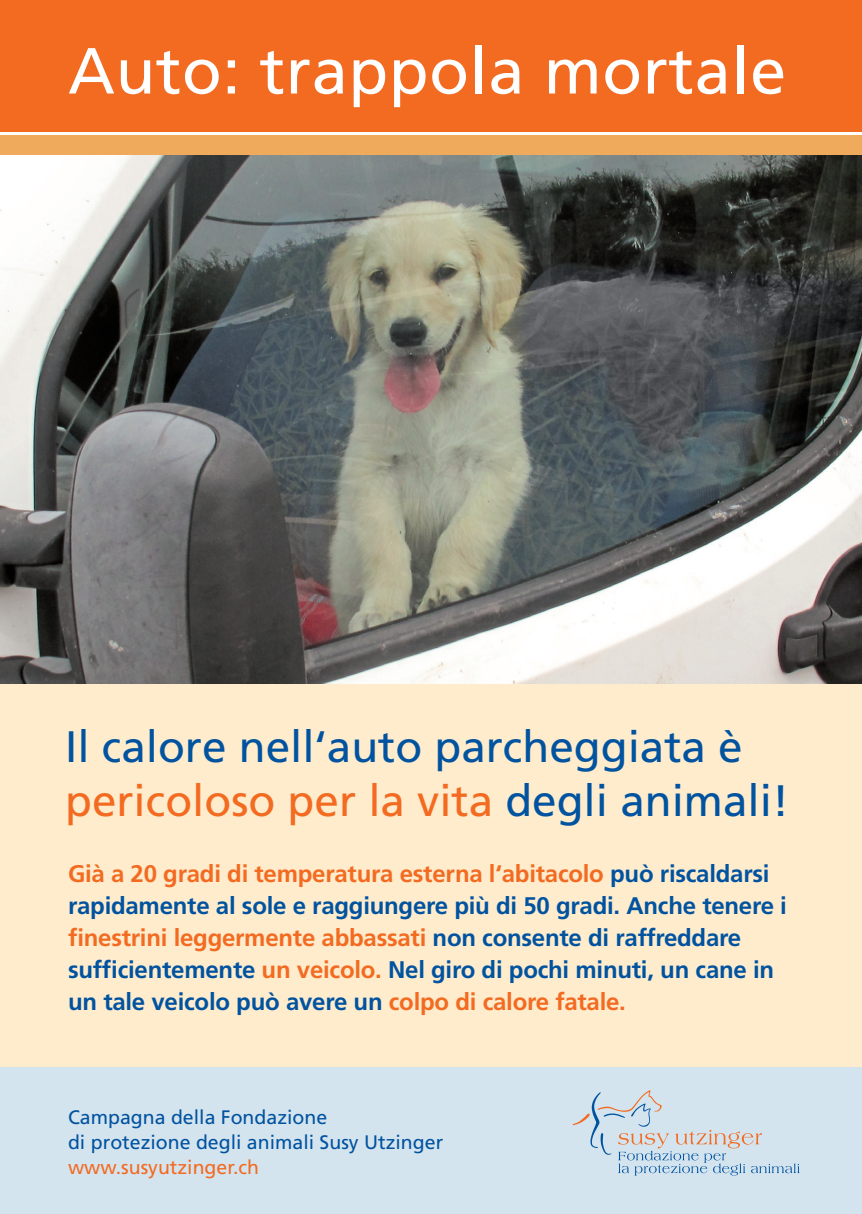
<style>
.page{position:relative;width:862px;height:1214px;background:#fff}
.page>*{position:absolute;margin:0;border:0;box-sizing:border-box;transform-origin:0 0}
.t1{font:65px "Frutiger";letter-spacing:.01em;color:#fff}
.t2{font:44px/54px "Frutiger";color:#0153a0}
.t3{font:700 24px/32px "Frutiger";letter-spacing:-.01em;color:#0153a0}
.t4{font:19.6px/25.2px "Frutiger";color:#0153a0}
.t5{font:19.6px "Frutiger";color:#f36a21}
.s1{color:#f36a21}
</style>
<div class="page">
<div style="left:0;top:0;width:861px;height:132px;background:#f36a21"></div>
<div style="left:0;top:683px;width:861px;height:384px;background:#feeccd"></div>
<div style="left:0;top:136px;width:861px;height:20px;background:#efab5b"></div>
<div style="left:0;top:1067px;width:861px;height:146px;background:#d4e4ee"></div>
<svg style="left:572px;top:1090px;width:227px;height:85px"></svg>
<img style="left:0;top:156px;width:861px;height:527px">
<h1 class="t1" style="left:68px;top:33px;width:719px">Auto: trappola mortale</h1>
<h2 class="t2" style="left:65px;top:719px;width:725px">Il calore nell‘auto parcheggiata è <span class="s1">pericoloso per la vita</span> degli animali!</h2>
<p class="t3" style="left:68px;top:857px;width:720px"><span class="s1">Già a 20 gradi di temperatura esterna l‘abitacolo</span> può riscaldarsi rapidamente al sole e raggiungere più di 50 gradi. Anche tenere i <span class="s1">finestrini leggermente abbassati</span> non consente di raffreddare sufficientemente <span class="s1">un veicolo.</span> Nel giro di pochi minuti, un cane in un tale veicolo può avere un <span class="s1">colpo di calore fatale.</span></p>
<p class="t4" style="left:68px;top:1103px;width:377px">Campagna della Fondazione<br>di protezione degli animali Susy Utzinger</p>
<p class="t5" style="left:68px;top:1155px;width:193px">www.susyutzinger.ch</p>
</div>
